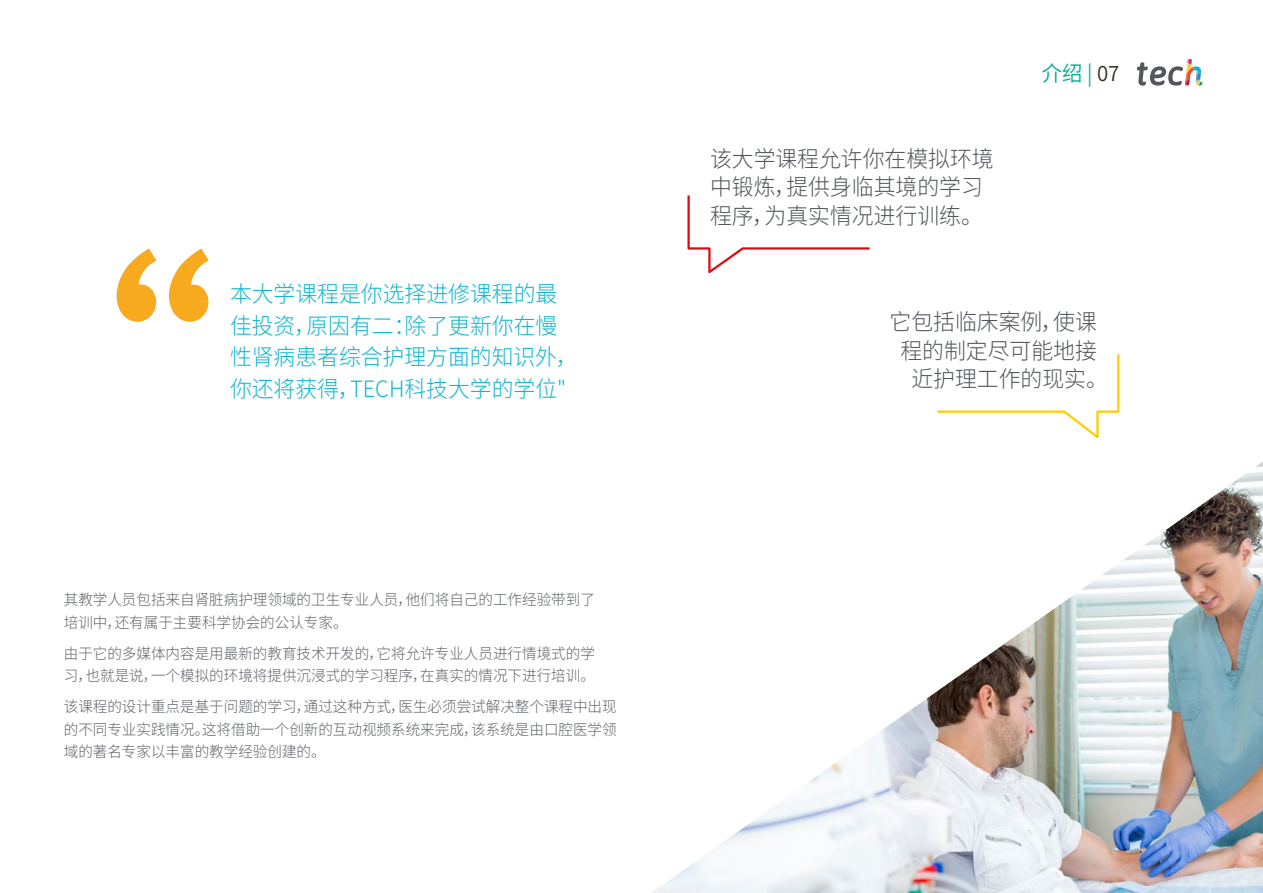
<style>
.page{position:relative;width:1263px;height:893px;background:#fff}
.page>*{position:absolute;margin:0;border:0;box-sizing:border-box;transform-origin:0 0}
.t1{font:300 22.5px/28.5px "Source Han Sans CN";color:#52555b}
.t2{font:300 22.5px/31.5px "Source Han Sans CN";color:#0fb6cf}
.t3{font:21px "Source Han Sans CN";color:#00a996}
.t4{font:300 15px/22.5px "Source Han Sans CN";color:#61646a}
.s1{color:#312e20}
</style>
<div class="page">
<img style="left:652px;top:462px;width:611px;height:431px">
<svg style="left:117px;top:249px;width:92px;height:73px"></svg>
<svg style="left:937px;top:354px;width:183px;height:85px"></svg>
<svg style="left:687px;top:195px;width:183px;height:78px"></svg>
<svg style="left:1137px;top:59px;width:65px;height:27px"></svg>
<h1 class="t2" style="left:230px;top:279px;width:349px">本大学课程是你选择进修课程的最佳投资，原因有二：除了更新你在慢性肾病患者综合护理方面的知识外，你还将获得，TECH科技大学的学位"</h1>
<p class="t4" style="left:64px;top:589px;width:533px">其教学人员包括来自肾脏病护理领域的卫生专业人员，他们将自己的工作经验带到了培训中，还有属于主要科学协会的公认专家。</p>
<p class="t4" style="left:64px;top:642px;width:533px">由于它的多媒体内容是用最新的教育技术开发的，它将允许专业人员进行情境式的学习，也就是说，一个模拟的环境将提供沉浸式的学习程序，在真实的情况下进行培训。</p>
<p class="t4" style="left:64px;top:696px;width:554px;text-align:justify">该课程的设计重点是基于问题的学习，通过这种方式，医生必须尝试解决整个课程中出现的不同专业实践情况。这将借助一个创新的互动视频系统来完成，该系统是由口腔医学领域的著名专家以丰富的教学经验创建的。</p>
<h1 class="t1" style="left:710px;top:145px;width:285px">该大学课程允许你在模拟环境中锻炼，提供身临其境的学习程序，为真实情况进行训练。</h1>
<h2 class="t3" style="left:1042px;top:61px;width:79px">介绍 | <span class="s1">07</span></h2>
<h1 class="t1" style="left:889px;top:308px;width:209px">它包括临床案例，使课</h1>
<h1 class="t1" style="left:900px;top:337px;width:198px">程的制定尽可能地接</h1>
<h1 class="t1" style="left:911px;top:365px;width:198px">近护理工作的现实。</h1>
</div>
